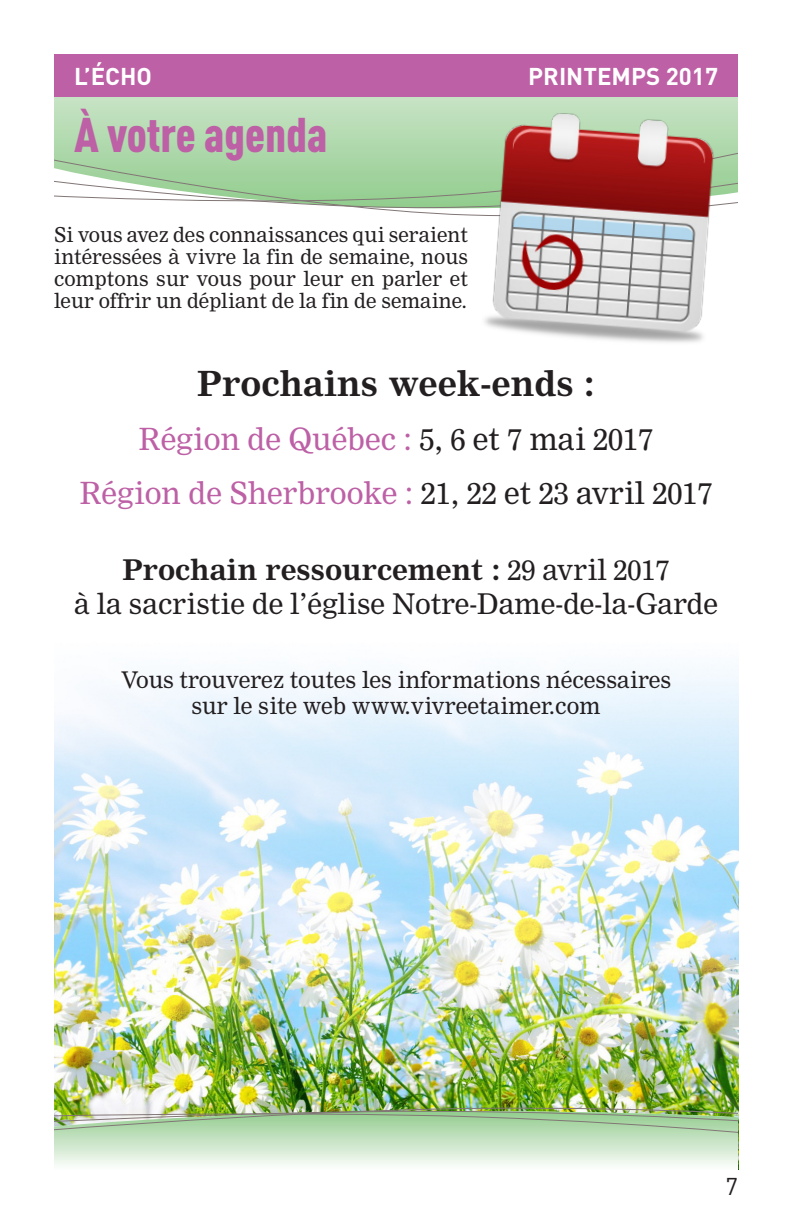
<style>
.page{position:relative;width:792px;height:1224px;background:#fff}
.page>*{position:absolute;margin:0;border:0;box-sizing:border-box;transform-origin:0 0}
.t1{font:900 48px "DIN Cond";color:#bd60a6}
.t2{font:700 34px "Nimrod";color:#231f20}
.t3{font:30px/54px "Nimrod";color:#bd60a6;text-align:center}
.t4{font:28px/34px "Nimrod";color:#231f20;text-align:center}
.t5{font:700 24px "DIN";color:#fff}
.t6{font:24px "DIN";color:#231f20}
.t7{font:22.4px/26px "Nimrod";color:#231f20;text-align:center}
.t8{font:20px/22px "Nimrod";color:#231f20;text-align:justify}
.s1{color:#231f20}
.s2{font-weight:700}
</style>
<div class="page">
<img style="left:54px;top:668px;width:684px;height:438px">
<svg style="left:54px;top:97px;width:684px;height:35px;background:#bfe0bd"></svg>
<svg style="left:54px;top:132px;width:684px;height:80px"></svg>
<div style="left:54px;top:54px;width:684px;height:43px;background:#bd60a6"></div>
<svg style="left:54px;top:1141px;width:684px;height:24px"></svg>
<img style="left:54px;top:1106px;width:684px;height:35px">
<img style="left:481px;top:114px;width:245px;height:229px">
<p class="t5" style="left:74px;top:62px;width:80px">L’ÉCHO</p>
<p class="t5" style="left:528px;top:62px;width:191px">PRINTEMPS 2017</p>
<h1 class="t1" style="left:74px;top:118px;width:255px">À votre agenda</h1>
<p class="t8" style="left:54px;top:225px;width:416px">Si vous avez des connaissances qui seraient intéressées à vivre la fin de semaine, nous comptons sur vous pour leur en parler et leur offrir un dépliant de la fin de semaine.</p>
<h2 class="t2" style="left:197px;top:370px;width:399px">Prochains week-ends :</h2>
<h3 class="t3" style="left:80px;top:414px;width:634px">Région de Québec : <span class="s1">5, 6 et 7 mai 2017<br></span>Région de Sherbrooke : <span class="s1">21, 22 et 23 avril 2017</span></h3>
<h3 class="t4" style="left:74px;top:555px;width:645px"><span class="s2">Prochain ressourcement :</span> 29 avril 2017<br>à la sacristie de l’église Notre-Dame-de-la-Garde</h3>
<p class="t7" style="left:121px;top:669px;width:552px">Vous trouverez toutes les informations nécessaires sur le site web www.vivreetaimer.com</p>
<p class="t6" style="left:726px;top:1172px;width:14px">7</p>
</div>
